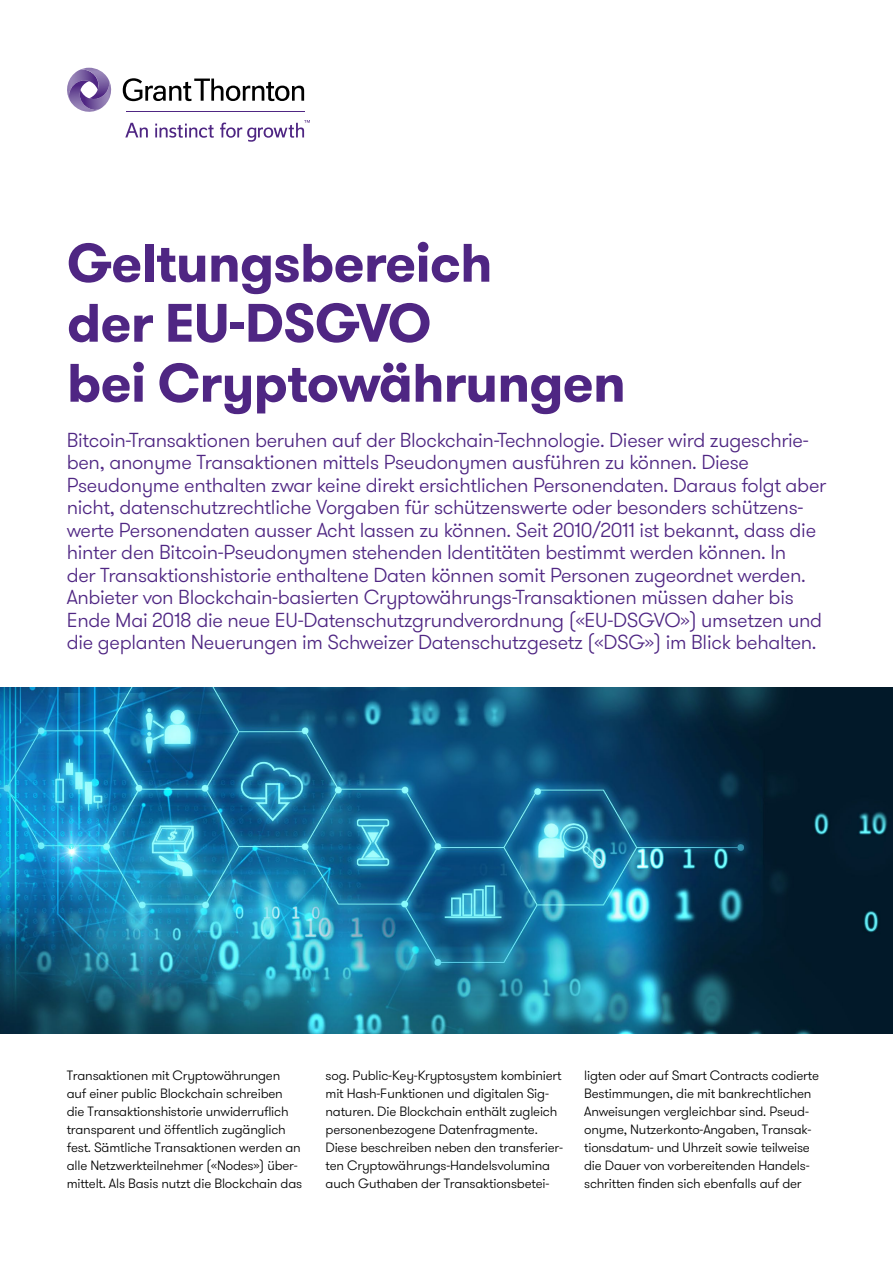
<style>
.page{position:relative;width:893px;height:1263px;background:#fff}
.page>*{position:absolute;margin:0;border:0;box-sizing:border-box;transform-origin:0 0}
.t1{font:700 54px/60px "GT Walsheim Pro";letter-spacing:-.015em;color:#4f2683}
.t2{font:300 20.25px/22.5px "GT Walsheim Pro";letter-spacing:-.015em;color:#4f2683}
.t3{font:300 13.5px/18px "GT Walsheim Pro";letter-spacing:-.015em;color:#000}
</style>
<div class="page">
<svg style="left:123px;top:78px;width:181px;height:23px"></svg>
<svg style="left:125px;top:123px;width:23px;height:14px"></svg>
<svg style="left:155px;top:124px;width:59px;height:14px"></svg>
<svg style="left:220px;top:120px;width:90px;height:22px"></svg>
<hr style="left:126px;top:111px;width:178px;height:1px;background:#4f2683">
<svg style="left:67px;top:67px;width:45px;height:45px"></svg>
<img style="left:0;top:688px;width:893px;height:345px">
<h1 class="t1" style="left:67px;top:233px;width:560px">Geltungsbereich<br>der EU-DSGVO<br>bei Cryptowährungen</h1>
<p class="t2" style="left:67px;top:429px;width:761px">Bitcoin-Transaktionen beruhen auf der Blockchain-Technologie. Dieser wird zugeschrie&shy;ben, anonyme Transaktionen mittels Pseudonymen ausführen zu können. Diese Pseudonyme enthalten zwar keine direkt ersichtlichen Personendaten. Daraus folgt aber nicht, datenschutzrechtliche Vorgaben für schützenswerte oder besonders schützens&shy;werte Personendaten ausser Acht lassen zu können. Seit 2010/2011 ist bekannt, dass die hinter den Bitcoin-Pseudonymen stehenden Identitäten bestimmt werden können. In<br>der Transaktionshistorie enthaltene Daten können somit Personen zugeordnet werden.<br>Anbieter von Blockchain-basierten Cryptowährungs-Transaktionen müssen daher bis Ende Mai 2018 die neue EU-Datenschutzgrundverordnung («EU-DSGVO») umsetzen und die geplanten Neuerungen im Schweizer Datenschutzgesetz («DSG») im Blick behalten.</p>
<p class="t3" style="left:67px;top:1067px;width:237px">Transaktionen mit Cryptowährungen auf einer public Blockchain schreiben die Transaktionshistorie unwiderruflich transparent und öffentlich zugänglich fest. Sämtliche Transaktionen werden an alle Netzwerkteilnehmer («Nodes») über&shy;mittelt. Als Basis nutzt die Blockchain das</p>
<p class="t3" style="left:326px;top:1067px;width:239px">sog. Public-Key-Kryptosystem kombiniert mit Hash-Funktionen und digitalen Sig&shy;naturen. Die Blockchain enthält zugleich personenbezogene Datenfragmente.<br>Diese beschreiben neben den transferier&shy;ten Cryptowährungs-Handelsvolumina auch Guthaben der Transaktionsbetei-</p>
<p class="t3" style="left:584px;top:1067px;width:236px">ligten oder auf Smart Contracts codierte Bestimmungen, die mit bankrechtlichen Anweisungen vergleichbar sind. Pseud&shy;onyme, Nutzerkonto-Angaben, Transak&shy;tionsdatum- und Uhrzeit sowie teilweise die Dauer von vorbereitenden Handels&shy;schritten finden sich ebenfalls auf der</p>
</div>
